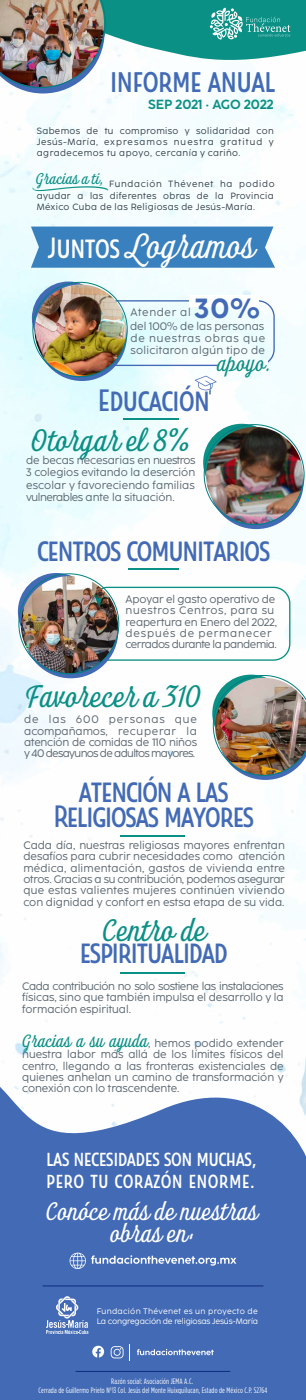
<style>
.page{position:relative;width:306px;height:1400px;background:#fff}
.page>*{position:absolute;margin:0;border:0;box-sizing:border-box;transform-origin:0 0}
.t1{font:35.4px "Look Script";color:#fff}
.t2{font:31.5px "Look Sans";letter-spacing:-.06em;color:#426ab5}
.t3{font:31.4px "Look Script";color:#0b9086}
.t4{font:30.85px/24.9px "Look Sans";letter-spacing:-.08em;color:#426ab5;text-align:center}
.t5{font:30.85px "Look Sans";letter-spacing:-.06em;color:#426ab5}
.t6{font:700 27.6px "Coco Sharp L";color:#426ab5}
.t7{font:25.6px/21.6px "Look Script";color:#fff;text-align:center}
.t8{font:22.8px "Look Script";color:#0b9086}
.t9{font:20.95px/21.2px "Look Sans";letter-spacing:-.06em;color:#fff}
.t10{font:700 13.25px "Coco Sharp";color:#0b9086}
.t11{font:10.85px/11.3px "Coco Sharp L";color:#5b6670;text-align:justify}
.t12{font:10.85px/12.1px "Coco Sharp L";letter-spacing:.025em;color:#5b6670}
.t13{font:10.8px/11.3px "Coco Sharp L";letter-spacing:-.01em;color:#5b6670}
.t14{font:9px/10.8px "Coco Sharp L";letter-spacing:.04em;color:#323e48;text-align:justify}
.t15{font:9px "Coco Sharp L";letter-spacing:.08em;color:#323e48}
.t16{font:7.95px/9.4px "Coco Sharp L";letter-spacing:-.015em;color:#fff}
.t17{font:7.85px/8.2px "Gotham Condensed";letter-spacing:.02em;color:#fff;text-align:center}
.s1{font-family:"Better Times Swash";font-size:18.6px;color:#0b9086}
.s2{font-family:"Look Sans";font-size:29.25px}
.s3{font-family:"Look Script";font-size:18px;color:#0b9086}
</style>
<div class="page">
<img style="left:0;top:87px;width:306px;height:937px">
<svg style="left:31px;top:226px;width:244px;height:42px;background:#4387c1"></svg>
<svg style="left:0;top:1041px;width:306px;height:185px;fill:#426ab5"></svg>
<div style="left:0;top:1226px;width:306px;height:161px;background:#426ab5"></div>
<svg style="left:106px;top:0;width:200px;height:61px;fill:#0b9086"></svg>
<svg style="left:210px;top:8px;width:80px;height:32px;background:#3ea79f"></svg>
<img style="left:0;top:0;width:106px;height:93px">
<div style="left:189px;top:295px;width:70px;height:11px;background:#fff"></div>
<div style="left:218px;top:360px;width:49px;height:12px;background:#fff"></div>
<svg style="left:116px;top:300px;width:159px;height:66px"></svg>
<svg style="left:37px;top:291px;width:90px;height:90px"></svg>
<svg style="left:32px;top:281px;width:73px;height:73px"></svg>
<img style="left:35px;top:284px;width:91px;height:92px;border-radius:46px">
<hr style="left:123px;top:419px;width:56px;height:1px;background:#0b9086">
<hr style="left:128px;top:568px;width:50px;height:1px;background:#0b9086">
<svg style="left:195px;top:376px;width:22px;height:18px"></svg>
<svg style="left:100px;top:586px;width:190px;height:74px"></svg>
<svg style="left:23px;top:583px;width:95px;height:95px"></svg>
<svg style="left:18px;top:573px;width:77px;height:77px"></svg>
<img style="left:21px;top:576px;width:97px;height:97px;border-radius:49px">
<svg style="left:209px;top:434px;width:95px;height:95px"></svg>
<svg style="left:203px;top:424px;width:77px;height:77px"></svg>
<img style="left:206px;top:427px;width:97px;height:97px;border-radius:49px">
<img style="left:213px;top:675px;width:93px;height:105px">
<hr style="left:121px;top:835px;width:64px;height:1px;background:#0b9086">
<hr style="left:120px;top:972px;width:64px;height:2px;background:#0b9086">
<svg style="left:69px;top:1252px;width:167px;height:16px"></svg>
<svg style="left:137px;top:1349px;width:77px;height:6px"></svg>
<svg style="left:111px;top:1346px;width:13px;height:12px"></svg>
<svg style="left:92px;top:1345px;width:12px;height:12px"></svg>
<svg style="left:46px;top:1296px;width:42px;height:37px"></svg>
<div style="left:0;top:1371px;width:306px;height:28px;background:#426ab5"></div>
<h2 class="t2" style="left:110px;top:63px;width:168px">informe anual</h2>
<p class="t10" style="left:148px;top:95px;width:127px">SEP 2021 · AGO 2022</p>
<p class="t14" style="left:37px;top:126px;width:238px">Sabemos de tu compromiso y solidaridad con Jesús-María, expresamos nuestra gratitud y agradecemos tu apoyo, cercanía y cariño.</p>
<p class="t14" style="left:37px;top:191px;width:238px">ayudar a las diferentes obras de la Provincia<br>México Cuba de las Religiosas de Jesús-María.</p>
<p class="t15" style="left:31px;top:177px;width:245px"><span class="s1">r</span><sup>Gracias</sup> <sup>a</sup> <sup>ti,</sup> Fundación Thévenet ha podido</p>
<h1 class="t1" style="left:48px;top:224px;width:209px"><span class="s2">Juntos</span> Logramos</h1>
<p class="t11" style="left:130px;top:306px;width:136px;line-height:13.7px">Atender al<br>del 100% de las personas</p>
<p class="t12" style="left:130px;top:332px;width:136px">de nuestras obras que solicitaron algún tipo de</p>
<h3 class="t6" style="left:194px;top:289px;width:67px">30%</h3>
<h3 class="t8" style="left:217px;top:349px;width:54px">apoyo.</h3>
<h3 class="t5" style="left:97px;top:382px;width:115px">Educación</h3>
<h3 class="t3" style="left:31px;top:420px;width:162px">Otorgar el 8%</h3>
<p class="t11" style="left:26px;top:454px;width:171px;line-height:12.3px">de becas necesarias en nuestros 3 colegios evitando la deserción escolar y favoreciendo familias vulnerables ante la situación.</p>
<h3 class="t4" style="left:37px;top:537px;width:236px">centros comunitarios</h3>
<p class="t13" style="left:126px;top:593px;width:153px">Apoyar el gasto operativo de nuestros Centros, para su reapertura en Enero del 2022, después de permanecer cerrados durante la pandemia.</p>
<h3 class="t3" style="left:25px;top:676px;width:178px">Favorecer a 310</h3>
<p class="t11" style="left:24px;top:714px;width:174px">de las 600 personas que acompañamos, recuperar la atención de comidas de 110 niños y 40 desayunos de adultos mayores.</p>
<h3 class="t4" style="left:53px;top:778px;width:204px">atención a las<br>Religiosas mayores</h3>
<p class="t11" style="left:23px;top:839px;width:263px">Cada día, nuestras religiosas mayores enfrentan desafíos para cubrir necesidades como atención médica, alimentación, gastos de vivienda entre otros. Gracias a su contribución, podemos asegurar que estas valientes mujeres continúen viviendo con dignidad y confort en estsa etapa de su vida.</p>
<h3 class="t3" style="left:102px;top:910px;width:105px">Centro de</h3>
<h3 class="t4" style="left:79px;top:939px;width:151px">espiritualidad</h3>
<p class="t11" style="left:22px;top:980px;width:263px">Cada contribución no solo sostiene las instalaciones físicas, sino que también impulsa el desarrollo y la formación espiritual.</p>
<p class="t11" style="left:22px;top:1037px;width:263px"><span class="s3">Gracias a su ayuda</span>, hemos podido extender nuestra labor más allá de los límites físicos del centro, llegando a las fronteras existenciales de quienes anhelan un camino de transformación y conexión con lo trascendente.</p>
<h3 class="t9" style="left:46px;top:1148px;width:213px">las necesidades son muchas, pero tu corazón enorme.</h3>
<h3 class="t7" style="left:46px;top:1202px;width:214px">Conóce más de nuestras obras en:</h3>
<p class="t16" style="left:97px;top:1306px;width:163px">Fundación Thévenet es un proyecto de<br>La congregación de religiosas Jesús-María</p>
<p class="t17" style="left:39px;top:1377px;width:230px">Razón social: Asociación JEMA A.C.<br>Cerrada de Guillermo Prieto Nº13 Col. Jesús del Monte Huixquilucan, Estado de México C.P. 52764</p>
</div>
